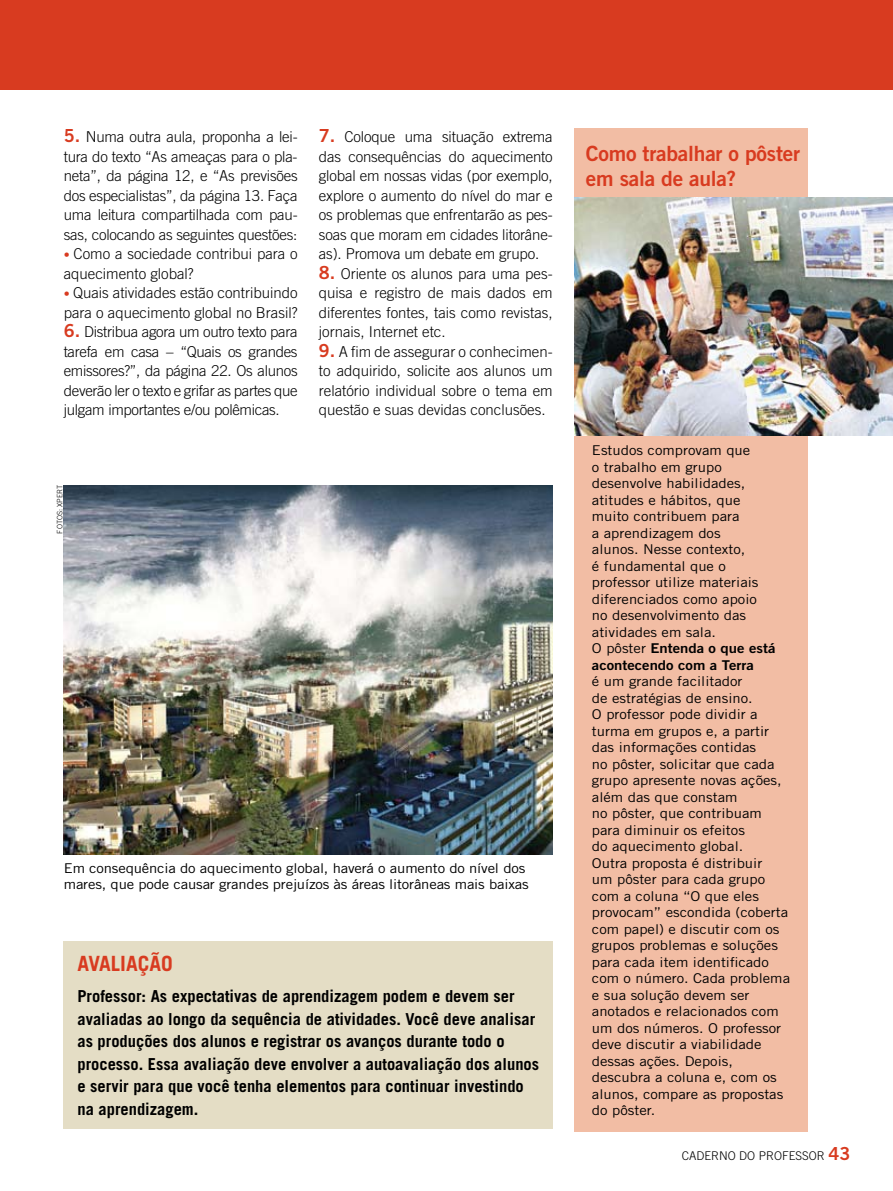
<style>
.page{position:relative;width:893px;height:1191px;background:#fff}
.page>*{position:absolute;margin:0;border:0;box-sizing:border-box;transform-origin:0 0}
.t1{font:21px/25.5px "Trade Gothic Bold Two";letter-spacing:-.01em;color:#d83b20}
.t2{font:700 21px "Trade Gothic";color:#d83b20}
.t3{font:700 16.5px/22.5px "Trade Gothic";color:#000}
.t4{font:300 15px/19.5px "Trade Gothic";letter-spacing:-.01em;color:#000;text-align:justify}
.t5{font:13.5px/16.5px "Trade Gothic";color:#000;scale:1.1 1}
.t6{font:13.5px/16.5px "Trade Gothic Bold Two";color:#000;scale:1.1 1}
.t7{font:300 12px "Trade Gothic";color:#000}
.t8{font:300 7.5px "Trade Gothic";color:#000}
.s1{font-family:"Trade Gothic Bold Two";font-weight:400;font-size:18px;color:#d83b20}
.s2{font-size:12px;color:#d83b20}
.s3{font-family:"Trade Gothic"}
</style>
<div class="page">
<div style="left:0;top:0;width:893px;height:89px;background:#d83b20"></div>
<div style="left:64px;top:942px;width:489px;height:187px;background:#e4ddc5"></div>
<div style="left:574px;top:128px;width:234px;height:1003px;background:#f2bda4"></div>
<img style="left:574px;top:197px;width:319px;height:239px">
<img style="left:64px;top:485px;width:489px;height:369px">
<p class="t4" style="left:64px;top:127px;width:235px"><span class="s1">5.</span> N uma outra aula, proponha a lei&shy;tura do texto “As ameaças para o pla&shy;neta”, da página 12, e “As previsões dos especialistas”, da página 13. Faça uma leitura compartilhada com pau&shy;sas, colocando as seguintes questões:</p>
<p class="t4" style="left:64px;top:244px;width:235px"><span class="s2">•</span> Como a sociedade contribui para o aquecimento global?</p>
<p class="t4" style="left:64px;top:283px;width:235px"><span class="s2">•</span> Quais atividades estão contribuindo para o aquecimento global no Brasil?</p>
<p class="t4" style="left:64px;top:322px;width:235px"><span class="s1">6.</span> Distribua agora um outro texto para tarefa em casa – “Quais os grandes emissores?”, da página 22. Os alunos deverão ler o texto e grifar as partes que julgam importantes e/ou polêmicas.</p>
<p class="t4" style="left:319px;top:127px;width:235px"><span class="s1">7.</span> Coloque uma situação extrema das consequências do aquecimento global em nossas vidas (por exemplo, explore o aumento do nível do mar e os problemas que enfrentarão as pes&shy;soas que moram em cidades litorâne&shy;as). Promova um debate em grupo.</p>
<p class="t4" style="left:319px;top:263px;width:235px"><span class="s1">8.</span> Oriente os alunos para uma pes&shy;quisa e registro de mais dados em diferentes fontes, tais como revistas, jornais, I nternet etc.</p>
<p class="t4" style="left:319px;top:341px;width:235px"><span class="s1">9.</span> A fim de assegurar o conhecimen&shy;to adquirido, solicite aos alunos um relatório individual sobre o tema em questão e suas devidas conclusões.</p>
<p class="t8" style="left:55px;top:533px;width:50px;rotate:-90deg">fotos: xpert</p>
<p class="t5" style="left:64px;top:859px;width:424px">Em consequência do aquecimento global, haverá o aumento do nível dos mares, que pode causar grandes prejuízos às áreas litorâneas mais baixas</p>
<h1 class="t2" style="left:77px;top:951px;width:95px">Avaliação</h1>
<p class="t3" style="left:77px;top:985px;width:463px">Professor: As expectativas de aprendizagem podem e devem ser avaliadas ao longo da sequência de atividades. Você deve analisar as produções dos alunos e registrar os avanços durante todo o processo. Essa avaliação deve envolver a autoavaliação dos alunos e servir para que você tenha elementos para continuar investindo na aprendizagem.</p>
<h1 class="t1" style="left:586px;top:140px;width:216px">Como trabalhar o pôster em sala de aula?</h1>
<p class="t5" style="left:592px;top:442px;width:153px">Estudos comprovam que o trabalho em grupo desenvolve habilidades, atitudes e hábitos, que muito contribuem para<br>a aprendizagem dos alunos. Nesse contexto,<br>é fundamental que o professor utilize materiais diferenciados como apoio no desenvolvimento das atividades em sala.</p>
<p class="t6" style="left:592px;top:640px;width:168px"><span class="s3">O pôster</span> Entenda o que está acontecendo com a Terra</p>
<p class="t5" style="left:592px;top:673px;width:182px">é um grande facilitador<br>de estratégias de ensino.<br>O professor pode dividir a turma em grupos e, a partir das informações contidas<br>no pôster, solicitar que cada grupo apresente novas ações, além das que constam<br>no pôster, que contribuam para diminuir os efeitos<br>do aquecimento global.<br>Outra proposta é distribuir<br>um pôster para cada grupo com a coluna “O que eles provocam” escondida (coberta com papel) e discutir com os grupos problemas e soluções para cada item identificado com o número. Cada problema e sua solução devem ser anotados e relacionados com um dos números. O professor deve discutir a viabilidade dessas ações. Depois, descubra a coluna e, com os alunos, compare as propostas do pôster.</p>
<p class="t7" style="left:682px;top:1148px;width:170px">caderno do professor <span class="s1">43</span></p>
</div>
